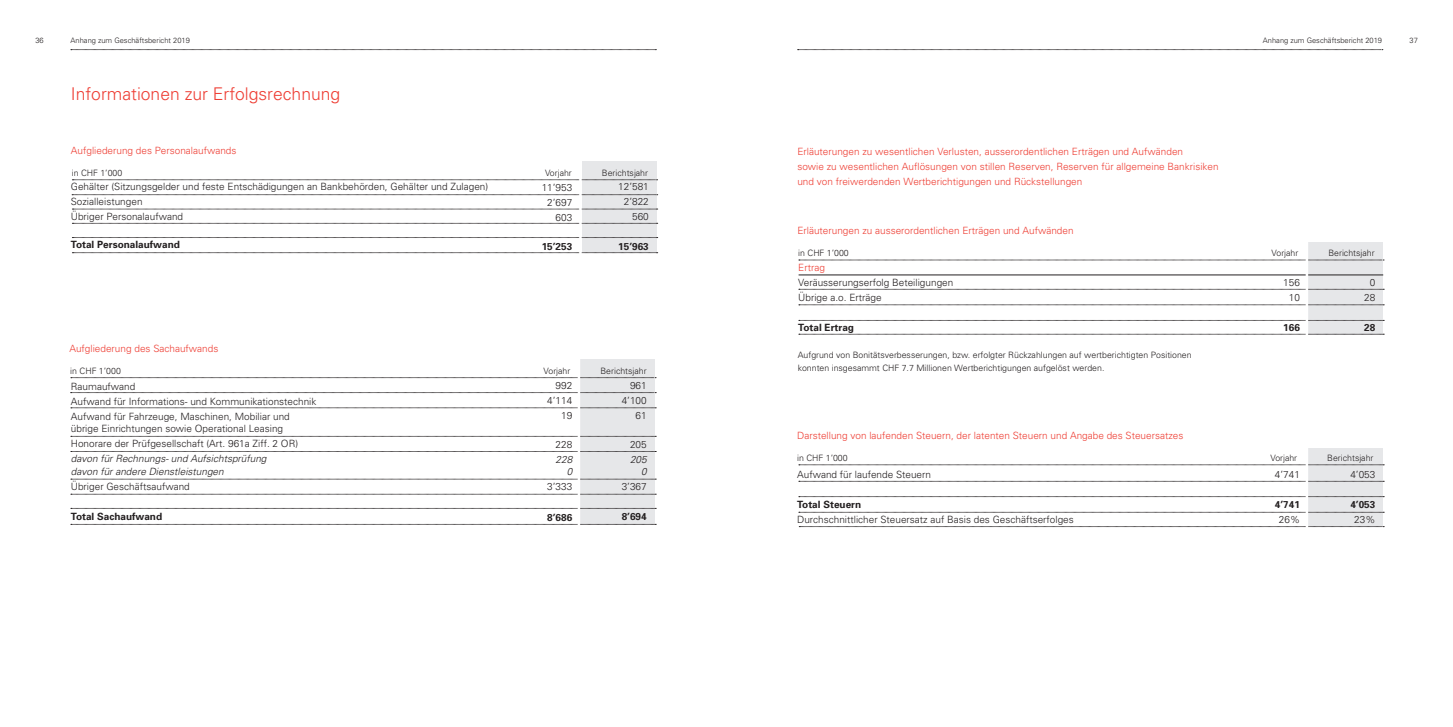
<style>
.page{position:relative;width:1453px;height:727px;background:#fff}
.page>*{position:absolute;margin:0;border:0;box-sizing:border-box;transform-origin:0 0}
.t1{font:300 17.5px "Univers";color:#ee3e34}
.t2{font:300 10px/15px "Univers";color:#231f20}
.t3{font:300 10px/15px "Univers";color:#ee3e34}
.t4{font:700 10px "Univers";color:#231f20}
.t5{font:italic 300 10px/12.5px "Univers";color:#231f20;text-align:right}
.t6{font:300 8.75px/12.5px "Univers";color:#231f20}
.t7{font:300 7.5px "Univers";color:#231f20}
</style>
<div class="page">
<svg style="left:71px;top:49px;width:585px;height:1px"></svg>
<svg style="left:797px;top:49px;width:586px;height:1px"></svg>
<div style="left:582px;top:161px;width:75px;height:92px;background:#e6e7e9"></div>
<svg style="left:72px;top:194px;width:586px;height:1px"></svg>
<svg style="left:72px;top:209px;width:586px;height:1px"></svg>
<svg style="left:72px;top:179px;width:585px;height:1px"></svg>
<svg style="left:72px;top:237px;width:586px;height:1px"></svg>
<svg style="left:72px;top:223px;width:586px;height:1px"></svg>
<svg style="left:72px;top:252px;width:586px;height:1px"></svg>
<div style="left:1308px;top:241px;width:75px;height:93px;background:#e6e7e9"></div>
<hr style="left:798px;top:274px;width:585px;height:1px;background:#231f20">
<svg style="left:799px;top:289px;width:585px;height:1px"></svg>
<svg style="left:799px;top:304px;width:585px;height:1px"></svg>
<svg style="left:799px;top:320px;width:585px;height:1px"></svg>
<svg style="left:799px;top:334px;width:585px;height:1px"></svg>
<svg style="left:799px;top:260px;width:585px;height:1px"></svg>
<div style="left:1308px;top:447px;width:75px;height:79px;background:#e6e7e9"></div>
<svg style="left:799px;top:464px;width:585px;height:1px"></svg>
<svg style="left:799px;top:481px;width:585px;height:1px"></svg>
<svg style="left:799px;top:496px;width:585px;height:1px"></svg>
<svg style="left:799px;top:512px;width:585px;height:1px"></svg>
<svg style="left:799px;top:526px;width:585px;height:1px"></svg>
<hr style="left:1305px;top:440px;width:3px;height:94px;background:#fff">
<hr style="left:1305px;top:231px;width:3px;height:141px;background:#fff">
<hr style="left:579px;top:151px;width:3px;height:163px;background:#fff">
<div style="left:580px;top:359px;width:75px;height:165px;background:#e6e7e9"></div>
<svg style="left:71px;top:392px;width:585px;height:1px"></svg>
<svg style="left:71px;top:407px;width:585px;height:1px"></svg>
<svg style="left:71px;top:377px;width:585px;height:1px"></svg>
<svg style="left:71px;top:436px;width:585px;height:1px"></svg>
<svg style="left:71px;top:451px;width:585px;height:1px"></svg>
<svg style="left:71px;top:478px;width:585px;height:1px"></svg>
<svg style="left:71px;top:494px;width:585px;height:1px"></svg>
<svg style="left:71px;top:508px;width:585px;height:1px"></svg>
<svg style="left:71px;top:524px;width:585px;height:1px"></svg>
<hr style="left:578px;top:348px;width:2px;height:178px;background:#fff">
<p class="t7" style="left:35px;top:35px;width:10px">36</p>
<p class="t7" style="left:71px;top:35px;width:121px">Anhang zum Geschäftsbericht 2019</p>
<p class="t7" style="left:1263px;top:35px;width:121px">Anhang zum Geschäftsbericht 2019</p>
<p class="t7" style="left:1409px;top:35px;width:10px">37</p>
<h1 class="t1" style="left:71px;top:83px;width:271px">Informationen zur Erfolgsrechnung</h1>
<p class="t3" style="left:71px;top:143px;width:167px">Aufgliederung des Personalaufwands</p>
<p class="t6" style="left:72px;top:166px;width:52px">in CHF 1’000</p>
<p class="t6" style="left:545px;top:166px;width:28px">Vorjahr</p>
<p class="t6" style="left:602px;top:166px;width:48px">Berichtsjahr</p>
<p class="t2" style="left:618px;top:179px;width:32px;text-align:right">12’581<br>2’822<br>560</p>
<p class="t4" style="left:618px;top:240px;width:32px">15’963</p>
<p class="t2" style="left:71px;top:179px;width:419px">Gehälter (Sitzungsgelder und feste Entschädigungen an Bankbehörden, Gehälter und Zulagen)<br>Sozialleistungen<br>Übriger Personalaufwand</p>
<p class="t4" style="left:71px;top:238px;width:111px">Total Personalaufwand</p>
<p class="t2" style="left:542px;top:179px;width:32px;text-align:right">11’953<br>2’697<br>603</p>
<p class="t4" style="left:542px;top:239px;width:32px">15’253</p>
<p class="t3" style="left:69px;top:340px;width:150px">Aufgliederung des Sachaufwands</p>
<p class="t6" style="left:70px;top:364px;width:52px">in CHF 1’000</p>
<p class="t6" style="left:544px;top:364px;width:28px">Vorjahr</p>
<p class="t6" style="left:600px;top:364px;width:48px">Berichtsjahr</p>
<p class="t2" style="left:622px;top:377px;width:27px;text-align:right">961<br>4’100<br>61</p>
<p class="t2" style="left:630px;top:436px;width:18px">205</p>
<p class="t5" style="left:630px;top:452px;width:18px">205<br>0</p>
<p class="t2" style="left:622px;top:479px;width:27px">3’367</p>
<p class="t4" style="left:622px;top:510px;width:27px">8’694</p>
<p class="t2" style="left:547px;top:377px;width:27px;text-align:right">992<br>4’114<br>19</p>
<p class="t2" style="left:556px;top:436px;width:18px">228</p>
<p class="t5" style="left:556px;top:452px;width:18px">228<br>0</p>
<p class="t2" style="left:547px;top:479px;width:27px">3’333</p>
<p class="t4" style="left:547px;top:510px;width:27px">8’686</p>
<p class="t2" style="left:71px;top:378px;width:247px">Raumaufwand<br>Aufwand für Informations- und Kommunikationstechnik<br>Aufwand für Fahrzeuge, Maschinen, Mobiliar und</p>
<p class="t2" style="left:71px;top:421px;width:229px">übrige Einrichtungen sowie Operational Leasing<br>Honorare der Prüfgesellschaft (Art. 961a Ziff. 2 OR)</p>
<p class="t5" style="left:71px;top:452px;width:197px;text-align:left">davon für Rechnungs- und Aufsichtsprüfung davon für andere Dienstleistungen</p>
<p class="t2" style="left:71px;top:478px;width:120px">Übriger Geschäftsaufwand</p>
<p class="t4" style="left:71px;top:509px;width:93px">Total Sachaufwand</p>
<p class="t3" style="left:797px;top:143px;width:423px">Erläuterungen zu wesentlichen Verlusten, ausserordentlichen Erträgen und Aufwänden<br>sowie zu wesentlichen Auflösungen von stillen Reserven, Reserven für allgemeine Bankrisiken und von freiwerdenden Wertberichtigungen und Rückstellungen</p>
<p class="t3" style="left:797px;top:223px;width:278px">Erläuterungen zu ausserordentlichen Erträgen und Aufwänden</p>
<p class="t6" style="left:798px;top:246px;width:52px">in CHF 1’000</p>
<p class="t6" style="left:1271px;top:246px;width:28px">Vorjahr</p>
<p class="t6" style="left:1328px;top:246px;width:48px">Berichtsjahr</p>
<p class="t3" style="left:798px;top:259px;width:28px">Ertrag</p>
<p class="t2" style="left:798px;top:274px;width:157px">Veräusserungserfolg Beteiligungen<br>Übrige a.o. Erträge</p>
<p class="t4" style="left:798px;top:321px;width:57px">Total Ertrag</p>
<p class="t2" style="left:1283px;top:274px;width:18px;text-align:center">156<br>10</p>
<p class="t4" style="left:1283px;top:320px;width:18px">166</p>
<p class="t2" style="left:1364px;top:274px;width:13px;text-align:center">0<br>28</p>
<p class="t4" style="left:1364px;top:320px;width:13px">28</p>
<p class="t6" style="left:798px;top:348px;width:395px">Aufgrund von Bonitätsverbesserungen, bzw. erfolgter Rückzahlungen auf wertberichtigten Positionen konnten insgesammt CHF 7.7 Millionen Wertberichtigungen aufgelöst werden.</p>
<p class="t3" style="left:797px;top:427px;width:388px">Darstellung von laufenden Steuern, der latenten Steuern und Angabe des Steuersatzes</p>
<p class="t6" style="left:797px;top:451px;width:52px">in CHF 1’000</p>
<p class="t6" style="left:1270px;top:451px;width:28px">Vorjahr</p>
<p class="t6" style="left:1327px;top:451px;width:48px">Berichtsjahr</p>
<p class="t2" style="left:797px;top:466px;width:135px">Aufwand für laufende Steuern</p>
<p class="t4" style="left:797px;top:497px;width:66px">Total Steuern</p>
<p class="t2" style="left:797px;top:511px;width:278px">Durchschnittlicher Steuersatz auf Basis des Geschäftserfolges</p>
<p class="t2" style="left:1275px;top:466px;width:27px">4’741</p>
<p class="t4" style="left:1275px;top:498px;width:27px">4’741</p>
<p class="t2" style="left:1279px;top:511px;width:23px">26%</p>
<p class="t2" style="left:1350px;top:466px;width:27px">4’053</p>
<p class="t4" style="left:1350px;top:498px;width:27px">4’053</p>
<p class="t2" style="left:1354px;top:511px;width:23px">23%</p>
</div>
